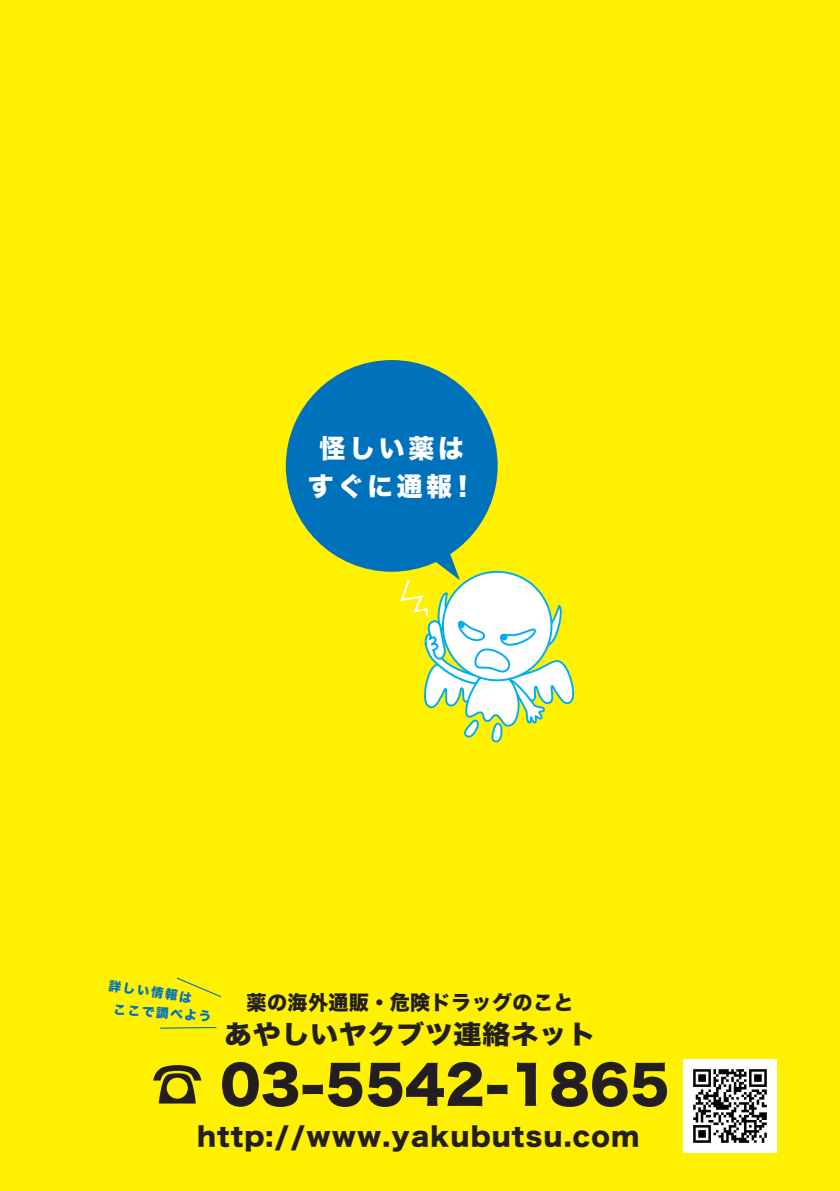
<style>
.page{position:relative;width:840px;height:1191px;background:#fff}
.page>*{position:absolute;margin:0;border:0;box-sizing:border-box;transform-origin:0 0}
.t1{font:51.8px "Hira Kaku Std W8";color:#231f20}
.t2{font:26px "Hira Kaku Std W8";letter-spacing:.02em;color:#231f20;scale:1.08 1}
.t3{font:26px/37.8px "Hira Kaku Std W8";letter-spacing:.14em;color:#fff;text-align:center}
.t4{font:25.8px "Hira Kaku Std W8";letter-spacing:.045em;color:#231f20}
.t5{font:20px "Hira Kaku Std W8";letter-spacing:.02em;color:#231f20}
.t6{font:12.4px "Hira Kaku Std W8";color:#0072bc}
</style>
<div class="page">
<div style="left:0;top:0;width:839px;height:1191px;background:#fff101"></div>
<div style="left:286px;top:360px;width:211px;height:212px;background:#0072bc;border-radius:50%"></div>
<svg style="left:398px;top:544px;width:177px;height:199px"></svg>
<svg style="left:176px;top:977px;width:46px;height:21px"></svg>
<svg style="left:160px;top:1027px;width:57px;height:2px"></svg>
<img style="left:683px;top:1059px;width:92px;height:93px">
<p class="t3" style="left:308px;top:430px;width:169px">怪しい薬はすぐに通報！</p>
<p class="t6" style="left:110px;top:978px;width:85px;rotate:9deg">詳しい情報は</p>
<p class="t6" style="left:114px;top:1002px;width:99px;rotate:4deg">ここで調べよう</p>
<p class="t5" style="left:246px;top:991px;width:328px">薬の海外通販・危険ドラッグのこと</p>
<p class="t2" style="left:224px;top:1020px;width:345px">あやしいヤクブツ連絡ネット</p>
<h1 class="t1" style="left:151px;top:1056px;width:519px">☎ 03-5542-1865</h1>
<p class="t4" style="left:197px;top:1122px;width:443px">http://www.yakubutsu.com</p>
</div>
